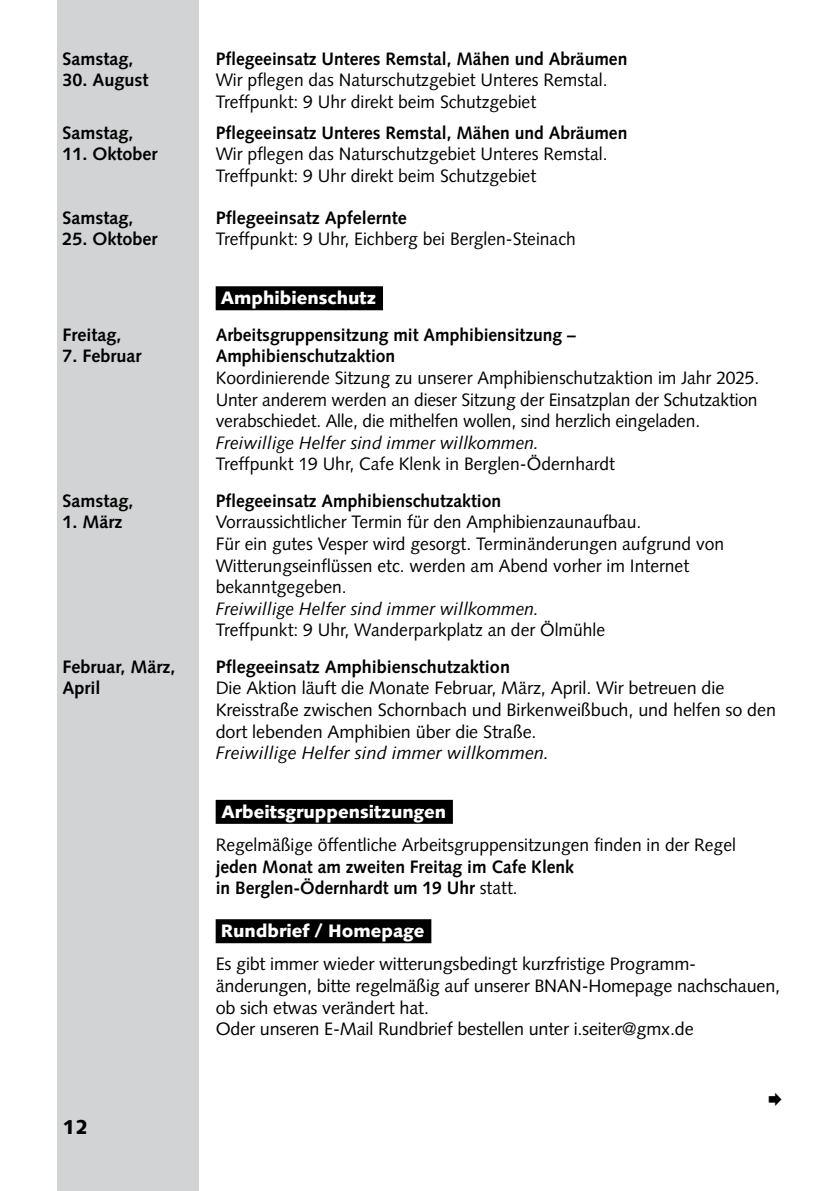
<style>
.page{position:relative;width:840px;height:1191px;background:#fff}
.page>*{position:absolute;margin:0;border:0;box-sizing:border-box;transform-origin:0 0}
.t1{font:900 20px "Syntax";color:#000}
.t2{font:18px/21.6px "Syntax";color:#000}
.t3{font:700 18px/21.6px "Syntax";color:#000}
.t4{font:italic 18px "Syntax";color:#000}
.t5{font:900 18px "Syntax";color:#fff}
.s1{font-weight:400}
</style>
<div class="page">
<div style="left:57px;top:0;width:141px;height:1191px;background:#d1d3d4"></div>
<div style="left:215px;top:286px;width:168px;height:24px;background:#000"></div>
<div style="left:215px;top:800px;width:237px;height:24px;background:#000"></div>
<div style="left:215px;top:919px;width:216px;height:24px;background:#000"></div>
<p class="t3" style="left:62px;top:48px;width:72px">Samstag,</p>
<p class="t3" style="left:62px;top:69px;width:88px">30. August</p>
<p class="t3" style="left:215px;top:48px;width:413px">Pflegeeinsatz Unteres Remstal, Mähen und Abräumen</p>
<p class="t2" style="left:215px;top:69px;width:393px">Wir pflegen das Naturschutzgebiet Unteres Remstal.<br>Treffpunkt: 9 Uhr direkt beim Schutzgebiet</p>
<p class="t3" style="left:62px;top:122px;width:72px">Samstag,</p>
<p class="t3" style="left:62px;top:143px;width:97px">11. Oktober</p>
<p class="t3" style="left:215px;top:122px;width:413px">Pflegeeinsatz Unteres Remstal, Mähen und Abräumen</p>
<p class="t2" style="left:215px;top:143px;width:393px">Wir pflegen das Naturschutzgebiet Unteres Remstal.<br>Treffpunkt: 9 Uhr direkt beim Schutzgebiet</p>
<p class="t3" style="left:62px;top:207px;width:72px">Samstag,</p>
<p class="t3" style="left:62px;top:228px;width:97px">25. Oktober</p>
<p class="t3" style="left:215px;top:207px;width:192px">Pflegeeinsatz Apfelernte</p>
<p class="t2" style="left:215px;top:228px;width:361px">Treffpunkt: 9 Uhr, Eichberg bei Berglen-Steinach</p>
<p class="t5" style="left:220px;top:287px;width:157px">Amphibienschutz</p>
<p class="t3" style="left:62px;top:324px;width:61px">Freitag,</p>
<p class="t3" style="left:62px;top:345px;width:81px">7. Februar</p>
<p class="t3" style="left:215px;top:324px;width:361px">Arbeitsgruppensitzung mit Amphibiensitzung –<br>Amphibienschutzaktion</p>
<p class="t2" style="left:215px;top:367px;width:545px;text-align:justify">Koordinierende Sitzung zu unserer Amphibienschutzaktion im Jahr 2025.<br>Unter anderem werden an dieser Sitzung der Einsatzplan der Schutzaktion verabschiedet. Alle, die mithelfen wollen, sind herzlich eingeladen.</p>
<p class="t4" style="left:215px;top:432px;width:325px">Freiwillige Helfer sind immer willkommen.</p>
<p class="t2" style="left:215px;top:453px;width:400px">Treffpunkt 19 Uhr, Cafe Klenk in Berglen-Ödernhardt</p>
<p class="t3" style="left:62px;top:490px;width:72px">Samstag,</p>
<p class="t3" style="left:62px;top:511px;width:61px">1. März</p>
<p class="t3" style="left:215px;top:490px;width:287px">Pflegeeinsatz Amphibienschutzaktion</p>
<p class="t2" style="left:215px;top:511px;width:510px">Vorraussichtlicher Termin für den Amphibienzaunaufbau.<br>Für ein gutes Vesper wird gesorgt. Terminänderungen aufgrund von Witterungseinflüssen etc. werden am Abend vorher im Internet bekanntgegeben.</p>
<p class="t4" style="left:215px;top:598px;width:325px">Freiwillige Helfer sind immer willkommen.</p>
<p class="t2" style="left:215px;top:619px;width:391px">Treffpunkt: 9 Uhr, Wanderparkplatz an der Ölmühle</p>
<p class="t3" style="left:62px;top:656px;width:115px">Februar, März,<br>April</p>
<p class="t3" style="left:215px;top:656px;width:296px">Pflegeeinsatz Amphibienschutzaktion</p>
<p class="t2" style="left:215px;top:677px;width:561px">Die Aktion läuft die Monate Februar, März, April. Wir betreuen die<br>Kreisstraße zwischen Schornbach und Birkenweißbuch, und helfen so den dort lebenden Amphibien über die Straße.</p>
<p class="t4" style="left:215px;top:742px;width:335px">Freiwillige Helfer sind immer willkommen.</p>
<p class="t1" style="left:62px;top:1114px;width:27px">12</p>
<p class="t5" style="left:221px;top:801px;width:226px">Arbeitsgruppensitzungen</p>
<p class="t2" style="left:215px;top:834px;width:521px">Regelmäßige öffentliche Arbeitsgruppensitzungen finden in der Regel</p>
<p class="t3" style="left:215px;top:855px;width:359px">jeden Monat am zweiten Freitag im Cafe Klenk in Berglen-Ödernhardt um 19 Uhr <span class="s1">statt.</span></p>
<p class="t5" style="left:220px;top:920px;width:205px">Rundbrief / Homepage</p>
<p class="t2" style="left:215px;top:953px;width:565px">Es gibt immer wieder witterungsbedingt kurzfristige Programm&shy;änderungen, bitte regelmäßig auf unserer BNAN-Homepage nachschauen, ob sich etwas verändert hat.<br>Oder unseren E-Mail Rundbrief bestellen unter i.seiter@gmx.de</p>
</div>
